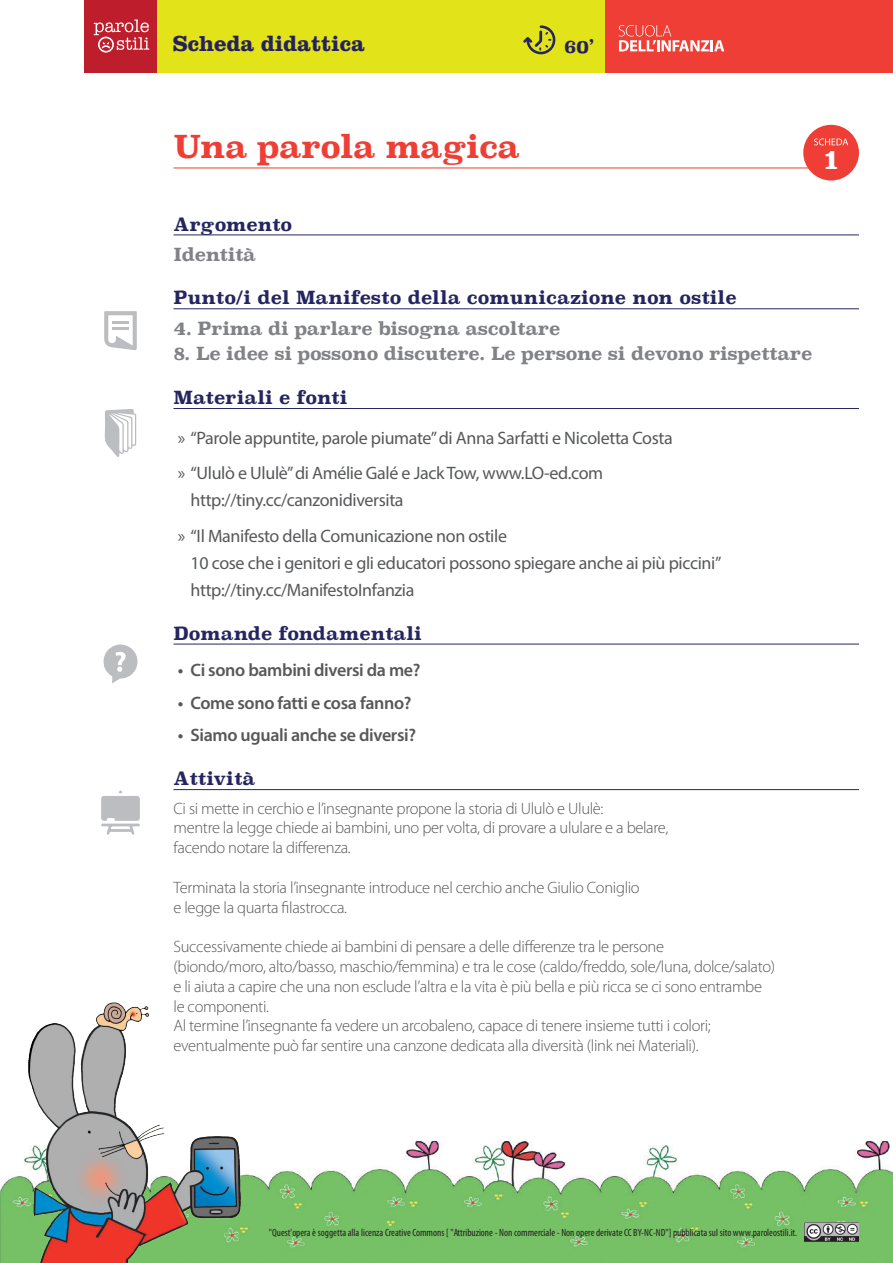
<style>
.page{position:relative;width:893px;height:1263px;background:#fff}
.page>*{position:absolute;margin:0;border:0;box-sizing:border-box;transform-origin:0 0}
.titolo{font:700 31.5px "Superclarendon";letter-spacing:-.02em;color:#ee3e35}
.t1{font:700 26.25px "Superclarendon";color:#fff}
.t2{font:700 22.5px "Clarendon LT Std";color:#252161}
.t3{font:18px/27px "Myriad Pro";letter-spacing:-.02em;color:#57585a}
.sezioni{font:700 18px "Superclarendon";color:#252560}
.Materia_Principio{font:700 18px "Superclarendon";letter-spacing:-.02em;color:#808285}
.t4{font:600 18px "Myriad Pro";letter-spacing:-.02em;color:#57585a}
.t5{font:700 18px "Superclarendon";color:#252161}
.testo{font:300 16.5px "Myriad Pro";letter-spacing:-.02em;color:#57585a}
.t6{font:condensed 10.5px "Myriad Pro";color:#231f20}
</style>
<div class="page">
<div style="left:84px;top:0;width:521px;height:72px;background:#e2e318"></div>
<div style="left:84px;top:0;width:73px;height:72px;background:#be1d2c"></div>
<svg style="left:94px;top:19px;width:55px;height:34px"></svg>
<svg style="left:523px;top:25px;width:33px;height:30px"></svg>
<div style="left:605px;top:0;width:288px;height:72px;background:#ee3e35"></div>
<svg style="left:619px;top:25px;width:105px;height:26px"></svg>
<hr style="left:174px;top:235px;width:685px;height:1px;background:#252560">
<hr style="left:174px;top:308px;width:685px;height:1px;background:#252560">
<hr style="left:174px;top:408px;width:685px;height:1px;background:#252560">
<hr style="left:174px;top:644px;width:685px;height:1px;background:#252560">
<hr style="left:174px;top:789px;width:685px;height:1px;background:#252560">
<svg style="left:103px;top:644px;width:35px;height:39px"></svg>
<svg style="left:105px;top:409px;width:31px;height:48px"></svg>
<svg style="left:101px;top:790px;width:39px;height:45px"></svg>
<hr style="left:174px;top:168px;width:666px;height:1px;background:#ee3e35">
<div style="left:803px;top:125px;width:56px;height:55px;background:#ee3e35;border-radius:50%"></div>
<svg style="left:814px;top:138px;width:34px;height:7px"></svg>
<img style="left:256px;top:1141px;width:637px;height:122px">
<img style="left:0;top:1002px;width:256px;height:261px">
<svg style="left:104px;top:311px;width:33px;height:39px"></svg>
<h3 class="t2" style="left:173px;top:30px;width:193px">Scheda didattica</h3>
<p class="t5" style="left:564px;top:33px;width:31px">60’</p>
<p class="titolo" style="left:174px;top:123px;width:348px">Una parola magica</p>
<p class="t1" style="left:824px;top:140px;width:16px">1</p>
<p class="sezioni" style="left:174px;top:211px;width:120px">Argomento</p>
<p class="Materia_Principio" style="left:174px;top:241px;width:84px">Identità</p>
<p class="sezioni" style="left:174px;top:284px;width:565px">Punto/i del Manifesto della comunicazione non ostile</p>
<p class="Materia_Principio" style="left:174px;top:315px;width:388px">4. Prima di parlare bisogna ascoltare</p>
<p class="Materia_Principio" style="left:174px;top:340px;width:640px">8. Le idee si possono discutere. Le persone si devono rispettare</p>
<p class="sezioni" style="left:174px;top:384px;width:176px">Materiali e fonti</p>
<p class="t3" style="left:178px;top:424px;width:497px">» “Parole appuntite, parole piumate” di Anna Sarfatti e Nicoletta Costa</p>
<p class="t3" style="left:191px;top:460px;width:414px;text-indent:-13px">» “Ululò e Ululè” di Amélie Galé e Jack Tow, www.LO-ed.com http://tiny.cc/canzonidiversita</p>
<p class="t3" style="left:191px;top:522px;width:532px;text-indent:-13px">» “Il Manifesto della Comunicazione non ostile<br>10 cose che i genitori e gli educatori possono spiegare anche ai più piccini” http://tiny.cc/ManifestoInfanzia</p>
<p class="sezioni" style="left:174px;top:620px;width:250px">Domande fondamentali</p>
<p class="t4" style="left:178px;top:659px;width:244px">• Ci sono bambini diversi da me?</p>
<p class="t4" style="left:178px;top:691px;width:235px">• Come sono fatti e cosa fanno?</p>
<p class="t4" style="left:178px;top:724px;width:240px">• Siamo uguali anche se diversi?</p>
<p class="sezioni" style="left:174px;top:765px;width:83px">Attività</p>
<p class="testo" style="left:174px;top:799px;width:431px">Ci si mette in cerchio e l’insegnante propone la storia di Ululò e Ululè:</p>
<p class="testo" style="left:174px;top:819px;width:496px">mentre la legge chiede ai bambini, uno per volta, di provare a ululare e a belare,</p>
<p class="testo" style="left:174px;top:838px;width:179px">facendo notare la differenza.</p>
<p class="testo" style="left:174px;top:878px;width:468px">Terminata la storia l’insegnante introduce nel cerchio anche Giulio Coniglio</p>
<p class="testo" style="left:174px;top:898px;width:175px">e legge la quarta filastrocca.</p>
<p class="testo" style="left:174px;top:937px;width:492px">Successivamente chiede ai bambini di pensare a delle differenze tra le persone</p>
<p class="testo" style="left:174px;top:957px;width:603px">(biondo/moro, alto/basso, maschio/femmina) e tra le cose (caldo/freddo, sole/luna, dolce/salato)</p>
<p class="testo" style="left:174px;top:977px;width:590px">e li aiuta a capire che una non esclude l’altra e la vita è più bella e più ricca se ci sono entrambe</p>
<p class="testo" style="left:174px;top:997px;width:97px">le componenti.</p>
<p class="testo" style="left:174px;top:1017px;width:539px">Al termine l’insegnante fa vedere un arcobaleno, capace di tenere insieme tutti i colori;</p>
<p class="testo" style="left:174px;top:1036px;width:526px">eventualmente può far sentire una canzone dedicata alla diversità (link nei Materiali).</p>
<p class="t6" style="left:269px;top:1227px;width:530px">"Quest'opera è soggetta alla licenza Creative Commons [ "Attribuzione - Non commerciale - Non opere derivate CC BY-NC-ND"] pubblicata sul sito www.paroleostili.it.</p>
</div>
